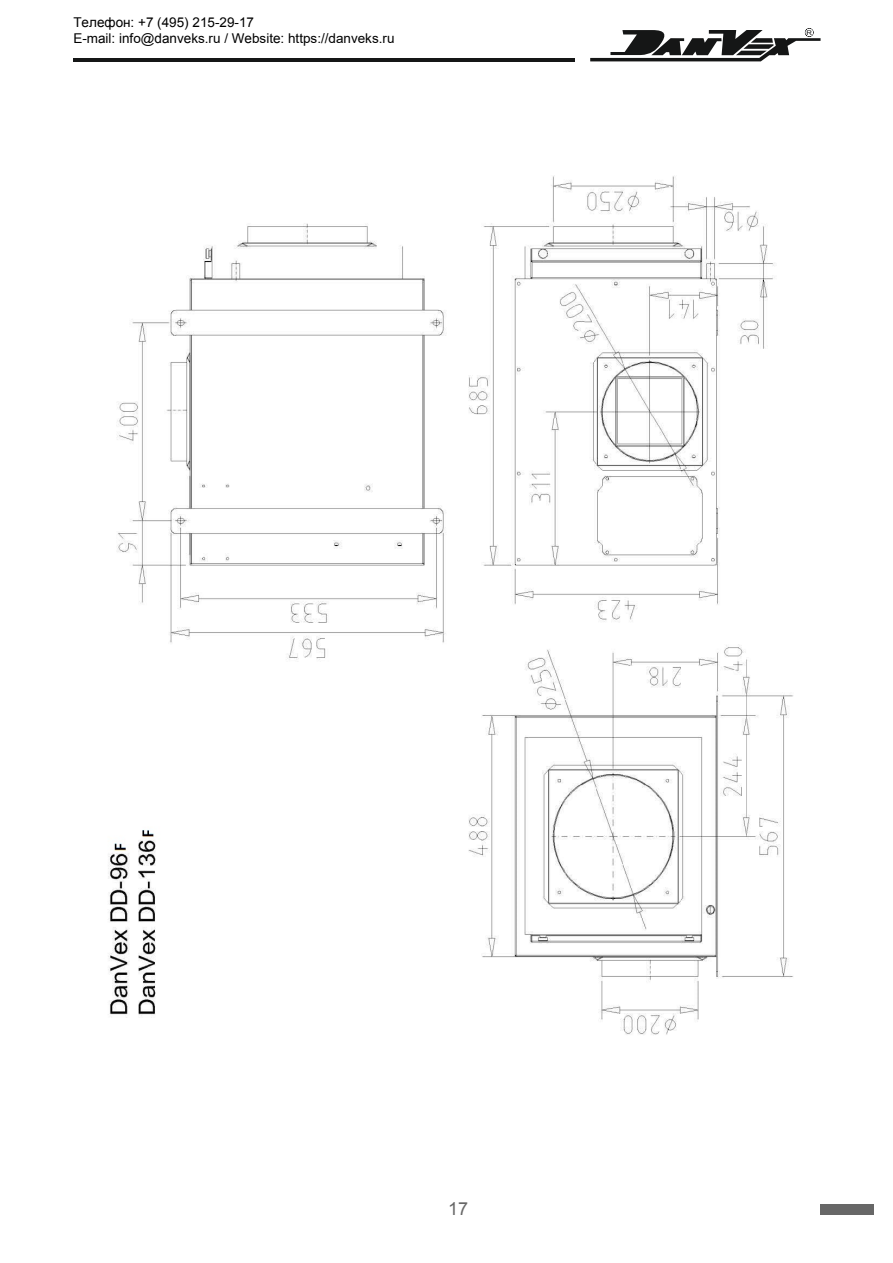
<style>
.page{position:relative;width:893px;height:1263px;background:#fff}
.page>*{position:absolute;margin:0;border:0;box-sizing:border-box;transform-origin:0 0}
.t1{font:18px "Arial";color:#676767}
.t2{font:13.5px/16.2px "Arial";color:#000}
.t3{font:6.45px "Arial";color:#151616;scale:1.18 1}
.s1{font-style:inherit}
</style>
<div class="page">
<svg style="left:590px;top:28px;width:230px;height:33px"></svg>
<hr style="left:73px;top:58px;width:502px;height:3px;background:#151616">
<div style="left:820px;top:1204px;width:54px;height:10px;background:#676767"></div>
<img style="left:108px;top:175px;width:685px;height:860px">
<p class="t2" style="left:73px;top:15px;width:323px">Телефон: +7 (495) 215-29-17<br>E-<span class="s1">m</span>ai<span class="s1">l</span>: inf<span class="s1">o@</span>danve<span class="s1">ks</span>.<span class="s1">ru</span> / <span class="s1">W</span>e<span class="s1">bs</span>i<span class="s1">t</span>e: <span class="s1">https://danveks.ru</span></p>
<p class="t3" style="left:806px;top:30px;width:6px">R</p>
<h1 class="t1" style="left:448px;top:1201px;width:22px">17</h1>
</div>
